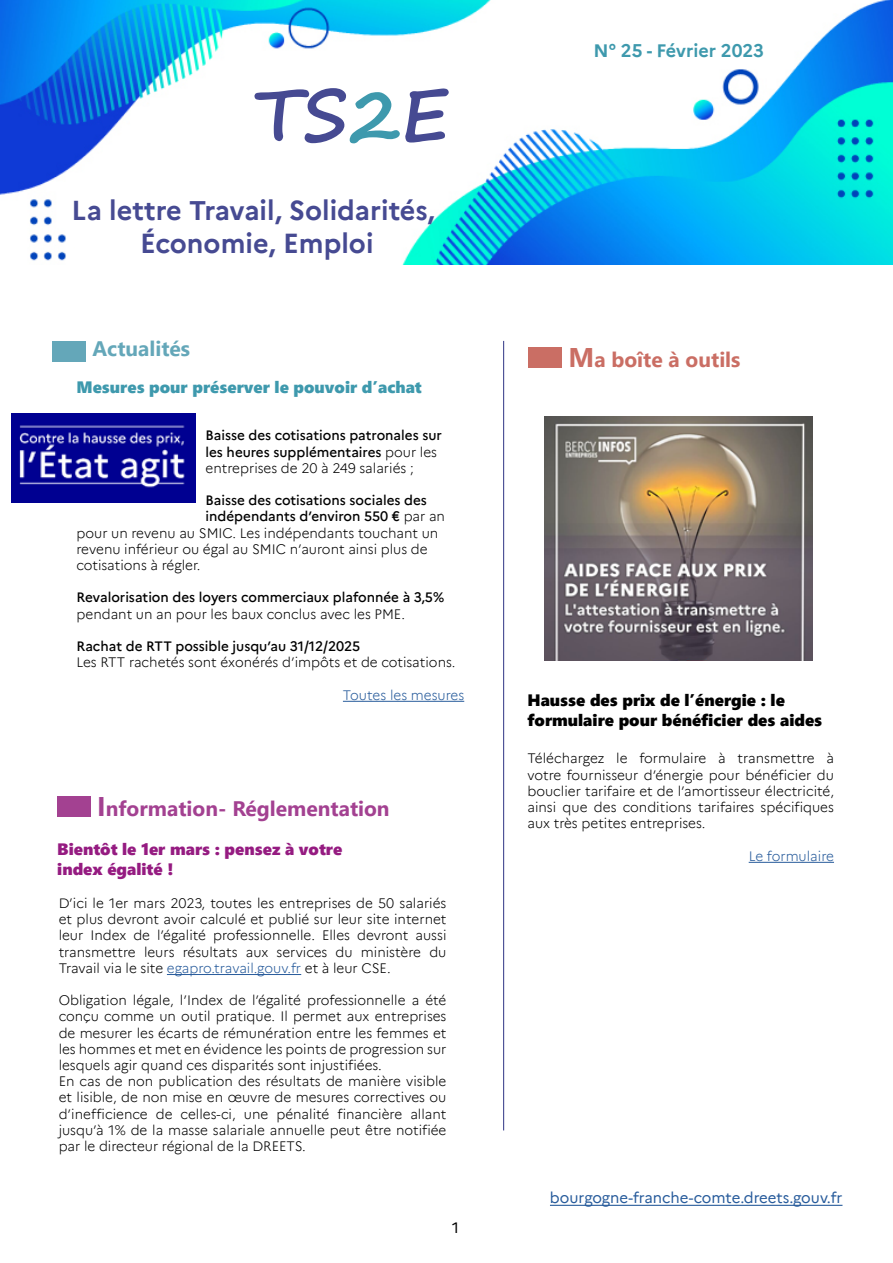
<style>
.page{position:relative;width:893px;height:1263px;background:#fff}
.page>*{position:absolute;margin:0;border:0;box-sizing:border-box;transform-origin:0 0}
.t1{font:700 72px "Segoe Print";color:#464a92}
.t2{font:700 27px/32.4px "Marianne";color:#464a92;text-align:center}
.t3{font:700 21px "Segoe UI";color:#a34191}
.t4{font:700 21px "Segoe UI";color:#ca6e64}
.t5{font:700 21px "Segoe UI";color:#64a7b9}
.t6{font:700 18px "Marianne";color:#3e99ad}
.t7{font:16.5px/19.8px "Segoe UI Black";color:#000}
.t8{font:16.5px/19.8px "Segoe UI Black";color:#951b81}
.t9{font:16.5px "Segoe UI Black";color:#3e99ad}
.t10{font:15px "Marianne";color:#275b9b}
.t11{font:15px "Marianne";color:#000}
.t12{font:300 13.5px/16.2px "Marianne";color:#000;text-align:justify}
.t13{font:500 13.5px/16.2px "Marianne";color:#000}
.t14{font:300 13.5px "Marianne";color:#275b9b}
.s1{color:#3e99ad}
.s2{font-weight:300}
.s3{font-size:27px}
.s4{color:#275b9b}
</style>
<div class="page">
<img style="left:0;top:0;width:893px;height:264px">
<div style="left:145px;top:116px;width:322px;height:42px;background:#fff"></div>
<div style="left:108px;top:172px;width:285px;height:66px;background:#fff"></div>
<div style="left:376px;top:85px;width:95px;height:82px;background:#fff"></div>
<div style="left:529px;top:347px;width:33px;height:21px;background:#ca6e64"></div>
<hr style="left:503px;top:341px;width:1px;height:789px;background:#464a92">
<hr style="left:749px;top:862px;width:85px;height:1px;background:#275b9b">
<div style="left:53px;top:341px;width:33px;height:20px;background:#64a7b9"></div>
<img style="left:545px;top:417px;width:268px;height:243px">
<hr style="left:550px;top:1205px;width:292px;height:1px;background:#275b9b">
<hr style="left:343px;top:701px;width:121px;height:1px;background:#275b9b">
<hr style="left:167px;top:974px;width:134px;height:1px;background:#275b9b">
<img style="left:11px;top:413px;width:184px;height:90px">
<div style="left:57px;top:796px;width:34px;height:21px;background:#a34191"></div>
<h1 class="t1" style="left:254px;top:48px;width:197px">TS<span class="s1">2</span>E</h1>
<h2 class="t2" style="left:71px;top:192px;width:365px">La lettre Travail, Solidarités,<br>Économie, Emploi</h2>
<h3 class="t5" style="left:92px;top:329px;width:99px">Actualités</h3>
<p class="t9" style="left:76px;top:375px;width:347px">Mesures pour préserver le pouvoir d’achat</p>
<p class="t13" style="left:206px;top:426px;width:238px">Baisse des cotisations patronales sur les heures supplémentaires <span class="s2">pour les entreprises de 20 à 249 salariés ;</span></p>
<p class="t13" style="left:206px;top:491px;width:223px">Baisse des cotisations sociales des</p>
<p class="t13" style="left:206px;top:507px;width:241px">indépendants d’environ 550 € <span class="s2">par an</span></p>
<p class="t12" style="left:76px;top:524px;width:363px">pour un revenu au SMIC. Les indépendants touchant un</p>
<p class="t12" style="left:76px;top:540px;width:353px">revenu inférieur ou égal au SMIC n’auront ainsi plus de</p>
<p class="t12" style="left:76px;top:556px;width:126px">cotisations à régler.</p>
<p class="t13" style="left:76px;top:588px;width:369px">Revalorisation des loyers commerciaux plafonnée à 3,5%</p>
<p class="t12" style="left:76px;top:605px;width:330px">pendant un an pour les baux conclus avec les PME.</p>
<p class="t13" style="left:76px;top:637px;width:285px">Rachat de RTT possible jusqu’au 31/12/2025</p>
<p class="t12" style="left:76px;top:653px;width:380px">Les RTT rachetés sont éxonérés d’impôts et de cotisations.</p>
<p class="t14" style="left:343px;top:684px;width:123px">Toutes les mesures</p>
<h3 class="t3" style="left:97px;top:789px;width:294px"><span class="s3">I</span>nformation- Réglementation</h3>
<p class="t8" style="left:57px;top:838px;width:286px">Bientôt le 1er mars : pensez à votre index égalité !</p>
<p class="t12" style="left:59px;top:894px;width:389px">D’ici le 1er mars 2023, toutes les entreprises de 50 salariés et plus devront avoir calculé et publié sur leur site internet leur Index de l’égalité professionnelle. Elles devront aussi transmettre leurs résultats aux services du ministère du Travail via le site <span class="s4">egapro.travail.gouv.fr</span> et à leur CSE.</p>
<p class="t12" style="left:59px;top:991px;width:389px;text-align:left">Obligation légale, l’Index de l’égalité professionnelle a été conçu comme un outil pratique. Il permet aux entreprises de mesurer les écarts de rémunération entre les femmes et les hommes et met en évidence les points de progression sur lesquels agir quand ces disparités sont injustifiées.<br>En cas de non publication des résultats de manière visible et lisible, de non mise en œuvre de mesures correctives ou d’inefficience de celles-ci, une pénalité financière allant jusqu’à 1% de la masse salariale annuelle peut être notifiée par le directeur régional de la DREETS.</p>
<p class="t11" style="left:452px;top:1216px;width:8px">1</p>
<h3 class="t6" style="left:594px;top:36px;width:172px">N° 25 - Février 2023</h3>
<h3 class="t4" style="left:568px;top:340px;width:173px"><span class="s3">M</span>a boîte à outils</h3>
<p class="t7" style="left:527px;top:689px;width:296px">Hausse des prix de l’énergie : le formulaire pour bénéficier des aides</p>
<p class="t12" style="left:527px;top:749px;width:308px">Téléchargez le formulaire à transmettre à votre fournisseur d’énergie pour bénéficier du bouclier tarifaire et de l’amortisseur électricité, ainsi que des conditions tarifaires spécifiques aux très petites entreprises.</p>
<p class="t14" style="left:749px;top:845px;width:87px">Le formulaire</p>
<p class="t10" style="left:550px;top:1186px;width:294px">bourgogne-franche-comte.dreets.gouv.fr</p>
</div>
